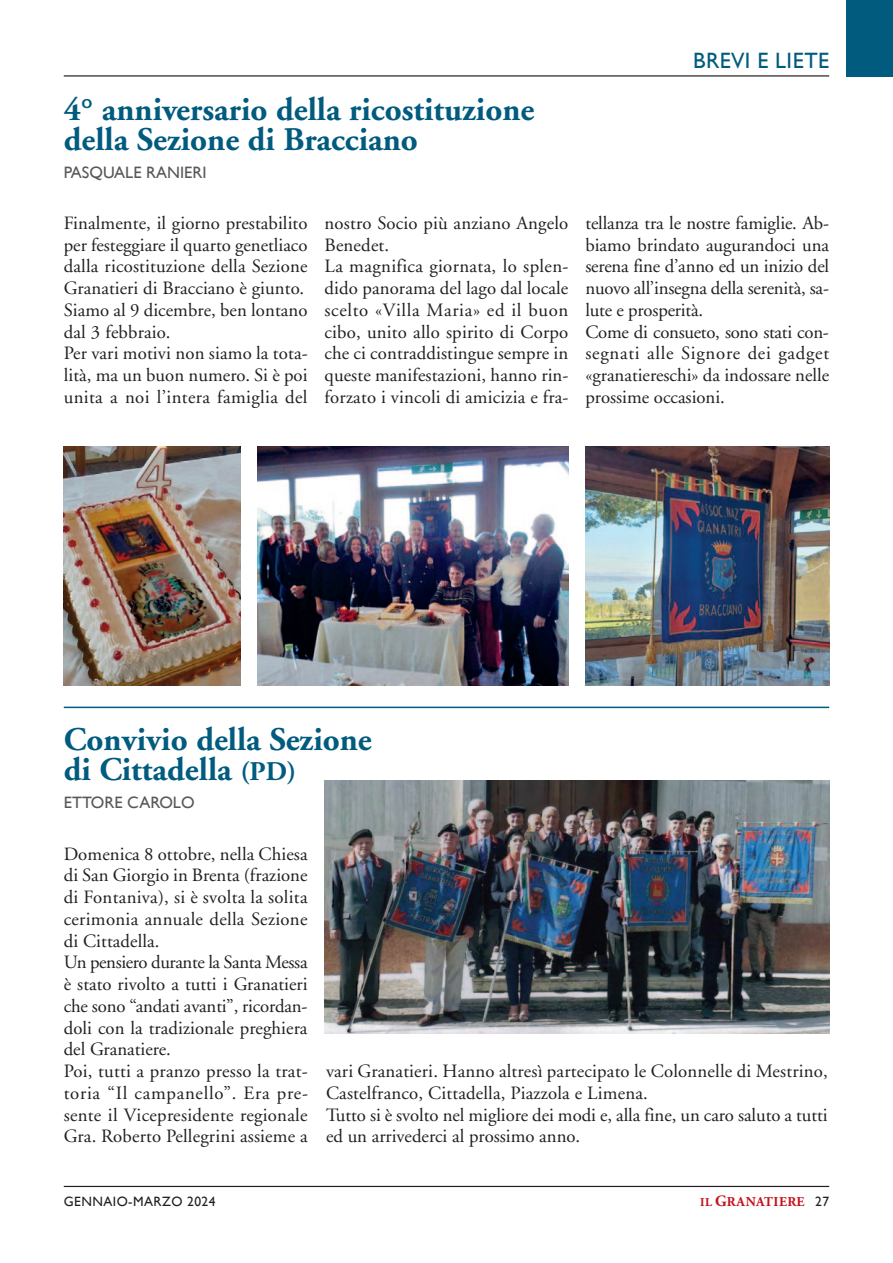
<style>
.page{position:relative;width:893px;height:1263px;background:#fff}
.page>*{position:absolute;margin:0;border:0;box-sizing:border-box;transform-origin:0 0}
.t1{font:700 33px/30px "Adobe Garamond";color:#005b7f}
.t2{font:22.2px "Gill Sans";letter-spacing:.015em;color:#005b7f}
.t3{font:18.75px/21.8px "Adobe Garamond";letter-spacing:.005em;color:#231f20;text-align:justify}
.t4{font:16.5px "Gill Sans";color:#57585a}
.t5{font:13.5px "Gill Sans";letter-spacing:.035em;color:#231f20}
.t6{font:700 13.5px "Adobe Garamond";letter-spacing:.03em;color:#c4121a}
.s1{font-size:27px}
.s2{font-size:12px}
.s3{font-size:15.75px}
.s4{font-family:"Gill Sans";font-weight:400;color:#231f20}
</style>
<div class="page">
<hr style="left:64px;top:1186px;width:765px;height:1px;background:#231f20">
<hr style="left:64px;top:75px;width:765px;height:2px;background:#231f20">
<div style="left:846px;top:0;width:47px;height:77px;background:#005b7f"></div>
<hr style="left:64px;top:707px;width:765px;height:1px;background:#005b7f">
<img style="left:258px;top:446px;width:310px;height:240px">
<img style="left:64px;top:446px;width:176px;height:240px">
<img style="left:585px;top:446px;width:244px;height:240px">
<img style="left:325px;top:781px;width:504px;height:253px">
<p class="t1" style="left:64px;top:97px;width:472px">4° anniversario della ricostituzione della Sezione di Bracciano</p>
<p class="t4" style="left:64px;top:163px;width:144px">PASQUALE RANIERI</p>
<p class="t3" style="left:64px;top:214px;width:245px">Finalmente, il giorno prestabilito per festeggiare il quarto genetliaco dalla ricostituzione della Sezione Granatieri di Bracciano è giunto.</p>
<p class="t3" style="left:64px;top:301px;width:245px">Siamo al 9 dicembre, ben lontano dal 3 febbraio.</p>
<p class="t3" style="left:64px;top:344px;width:245px">Per vari motivi non siamo la tota&shy;lità, ma un buon numero. Si è poi unita a noi l’intera famiglia del</p>
<p class="t3" style="left:325px;top:214px;width:245px">nostro Socio più anziano Angelo<br>Benedet.</p>
<p class="t3" style="left:325px;top:257px;width:245px">La magnifica giornata, lo splen&shy;dido panorama del lago dal locale scelto «Villa Maria» ed il buon cibo, unito allo spirito di Corpo che ci contraddistingue sempre in queste manifestazioni, hanno rin&shy;forzato i vincoli di amicizia e fra-</p>
<p class="t2" style="left:693px;top:48px;width:137px">BREVI E LIETE</p>
<p class="t3" style="left:585px;top:214px;width:245px">tellanza tra le nostre famiglie. Ab&shy;biamo brindato augurandoci una serena fine d’anno ed un inizio del nuovo all’insegna della serenità, sa&shy;lute e prosperità.</p>
<p class="t3" style="left:585px;top:322px;width:245px">Come di consueto, sono stati con&shy;segnati alle Signore dei gadget «granatiereschi» da indossare nelle prossime occasioni.</p>
<p class="t1" style="left:64px;top:728px;width:310px">Convivio della Sezione</p>
<p class="t1" style="left:64px;top:758px;width:234px">di Cittadella <span class="s1">(PD)</span></p>
<p class="t4" style="left:64px;top:793px;width:132px">ETTORE CAROLO</p>
<p class="t3" style="left:64px;top:844px;width:245px">Domenica 8 ottobre, nella Chiesa di San Giorgio in Brenta (frazione di Fontaniva), si è svolta la solita cerimonia annuale della Sezione di Cittadella.</p>
<p class="t3" style="left:64px;top:953px;width:245px">Un pensiero durante la Santa Messa è stato rivolto a tutti i Granatieri che sono “andati avanti”, ricordan&shy;doli con la tradizionale preghiera del Granatiere.</p>
<p class="t3" style="left:64px;top:1062px;width:246px">Poi, tutti a pranzo presso la trat&shy;toria “Il campanello”. Era pre&shy;sente il Vicepresidente regionale Gra. Roberto Pellegrini assieme a</p>
<p class="t3" style="left:326px;top:1062px;width:503px">vari Granatieri. Hanno altresì partecipato le Colonnelle di Mestrino,<br>Castelfranco, Cittadella, Piazzola e Limena.</p>
<p class="t3" style="left:326px;top:1105px;width:503px">Tutto si è svolto nel migliore dei modi e, alla fine, un caro saluto a tutti ed un arrivederci al prossimo anno.</p>
<p class="t5" style="left:64px;top:1193px;width:153px">GENNAIO-MARZO 2024</p>
<p class="t6" style="left:700px;top:1196px;width:131px"><span class="s2">IL</span> <span class="s3">G</span>RANATIERE <span class="s4">27</span></p>
</div>
